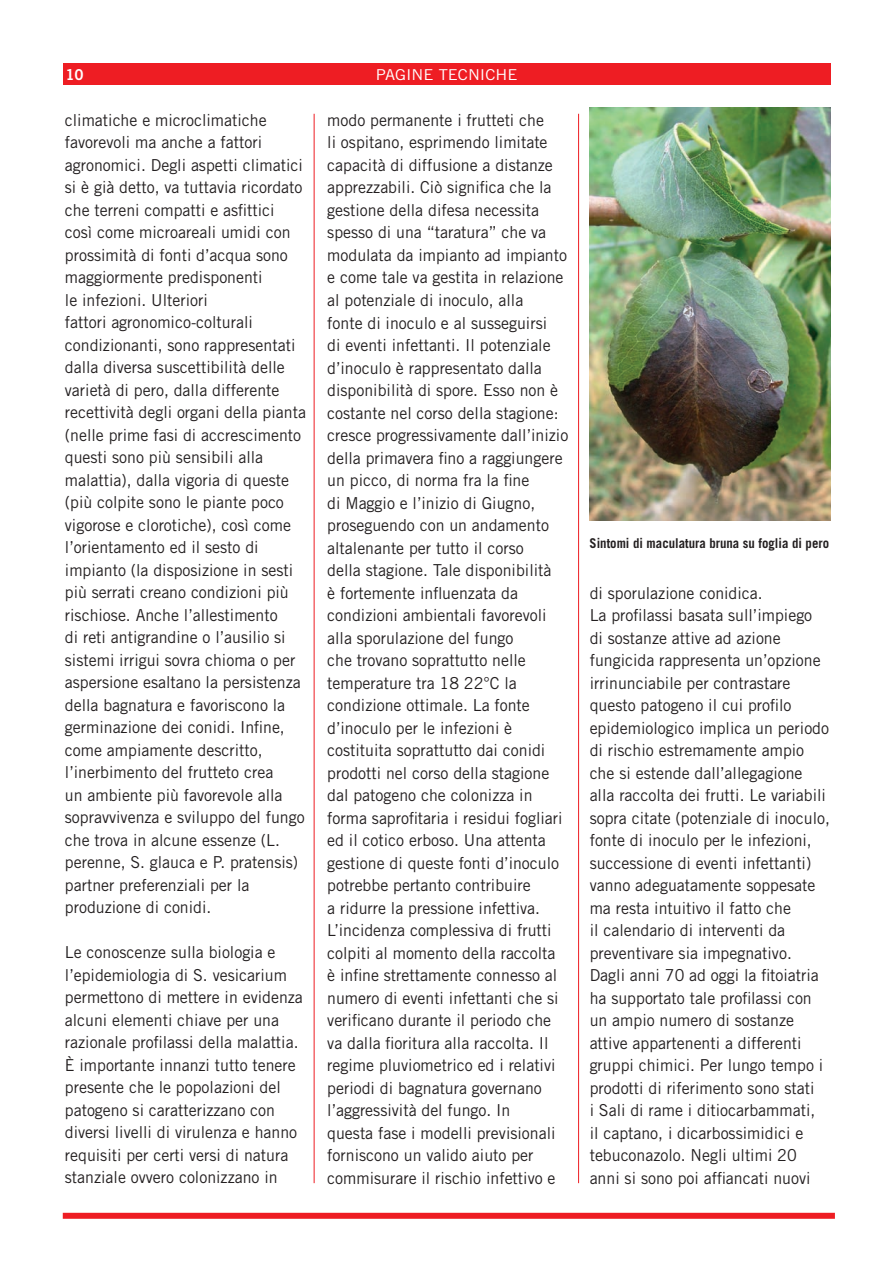
<style>
.page{position:relative;width:893px;height:1262px;background:#fff}
.page>*{position:absolute;margin:0;border:0;box-sizing:border-box;transform-origin:0 0}
.t1{font:16.5px/22.5px "Trade Gothic LT Std";color:#231f20;scale:.96 1}
.t2{font:15px "Trade Gothic LT Std";color:#fff;scale:1.1 1}
.t3{font:15px "Trade Gothic LT Std Bd 2";color:#fff}
.t4{font:700 13.5px "Trade Gothic LT Std";color:#231f20;scale:.95 1}
</style>
<div class="page">
<div style="left:63px;top:64px;width:767px;height:21px;background:#ee1d23"></div>
<div style="left:63px;top:1213px;width:771px;height:6px;background:#ee1d23"></div>
<hr style="left:314px;top:114px;width:1px;height:1069px;background:#ee1d23">
<hr style="left:578px;top:114px;width:1px;height:1069px;background:#ee1d23">
<img style="left:589px;top:107px;width:241px;height:414px">
<p class="t3" style="left:65px;top:65px;width:20px">10</p>
<p class="t2" style="left:376px;top:65px;width:130px">PAGINE TECNICHE</p>
<p class="t1" style="left:65px;top:108px;width:253px">climatiche e microclimatiche favorevoli ma anche a fattori agronomici. Degli aspetti climatici si è già detto, va tuttavia ricordato che terreni compatti e asfittici così come microareali umidi con prossimità di fonti d’acqua sono maggiormente predisponenti<br>le infezioni. Ulteriori<br>fattori agronomico-colturali condizionanti, sono rappresentati dalla diversa suscettibilità delle varietà di pero, dalla differente recettività degli organi della pianta (nelle prime fasi di accrescimento questi sono più sensibili alla malattia), dalla vigoria di queste (più colpite sono le piante poco vigorose e clorotiche), così come l’orientamento ed il sesto di impianto (la disposizione in sesti più serrati creano condizioni più rischiose. Anche l’allestimento<br>di reti antigrandine o l’ausilio si sistemi irrigui sovra chioma o per aspersione esaltano la persistenza della bagnatura e favoriscono la germinazione dei conidi. Infine, come ampiamente descritto, l’inerbimento del frutteto crea<br>un ambiente più favorevole alla sopravvivenza e sviluppo del fungo che trova in alcune essenze (L. perenne, S. glauca e P. pratensis) partner preferenziali per la produzione di conidi.</p>
<p class="t1" style="left:65px;top:941px;width:249px">Le conoscenze sulla biologia e l’epidemiologia di S. vesicarium permettono di mettere in evidenza alcuni elementi chiave per una razionale profilassi della malattia.<br>È importante innanzi tutto tenere presente che le popolazioni del patogeno si caratterizzano con diversi livelli di virulenza e hanno requisiti per certi versi di natura stanziale ovvero colonizzano in</p>
<p class="t1" style="left:327px;top:109px;width:252px">modo permanente i frutteti che<br>li ospitano, esprimendo limitate capacità di diffusione a distanze apprezzabili. Ciò significa che la gestione della difesa necessita spesso di una “taratura” che va modulata da impianto ad impianto e come tale va gestita in relazione al potenziale di inoculo, alla<br>fonte di inoculo e al susseguirsi<br>di eventi infettanti. Il potenziale d’inoculo è rappresentato dalla disponibilità di spore. Esso non è costante nel corso della stagione: cresce progressivamente dall’inizio della primavera fino a raggiungere un picco, di norma fra la fine<br>di Maggio e l’inizio di Giugno, proseguendo con un andamento altalenante per tutto il corso<br>della stagione. Tale disponibilità<br>è fortemente influenzata da condizioni ambientali favorevoli alla sporulazione del fungo<br>che trovano soprattutto nelle temperature tra 18 22°C la condizione ottimale. La fonte d’inoculo per le infezioni è costituita soprattutto dai conidi prodotti nel corso della stagione dal patogeno che colonizza in forma saprofitaria i residui fogliari ed il cotico erboso. Una attenta gestione di queste fonti d’inoculo potrebbe pertanto contribuire<br>a ridurre la pressione infettiva.<br>L’incidenza complessiva di frutti colpiti al momento della raccolta<br>è infine strettamente connesso al numero di eventi infettanti che si verificano durante il periodo che va dalla fioritura alla raccolta. Il regime pluviometrico ed i relativi periodi di bagnatura governano l’aggressività del fungo. In<br>questa fase i modelli previsionali forniscono un valido aiuto per commisurare il rischio infettivo e</p>
<p class="t4" style="left:589px;top:535px;width:254px">Sintomi di maculatura bruna su foglia di pero</p>
<p class="t1" style="left:589px;top:581px;width:252px">di sporulazione conidica.<br>La profilassi basata sull’impiego<br>di sostanze attive ad azione fungicida rappresenta un’opzione irrinunciabile per contrastare questo patogeno il cui profilo epidemiologico implica un periodo di rischio estremamente ampio che si estende dall’allegagione alla raccolta dei frutti. Le variabili sopra citate (potenziale di inoculo, fonte di inoculo per le infezioni, successione di eventi infettanti) vanno adeguatamente soppesate ma resta intuitivo il fatto che<br>il calendario di interventi da preventivare sia impegnativo.<br>Dagli anni 70 ad oggi la fitoiatria ha supportato tale profilassi con un ampio numero di sostanze attive appartenenti a differenti gruppi chimici. Per lungo tempo i prodotti di riferimento sono stati<br>i Sali di rame i ditiocarbammati,<br>il captano, i dicarbossimidici e tebuconazolo. Negli ultimi 20 anni si sono poi affiancati nuovi</p>
</div>
